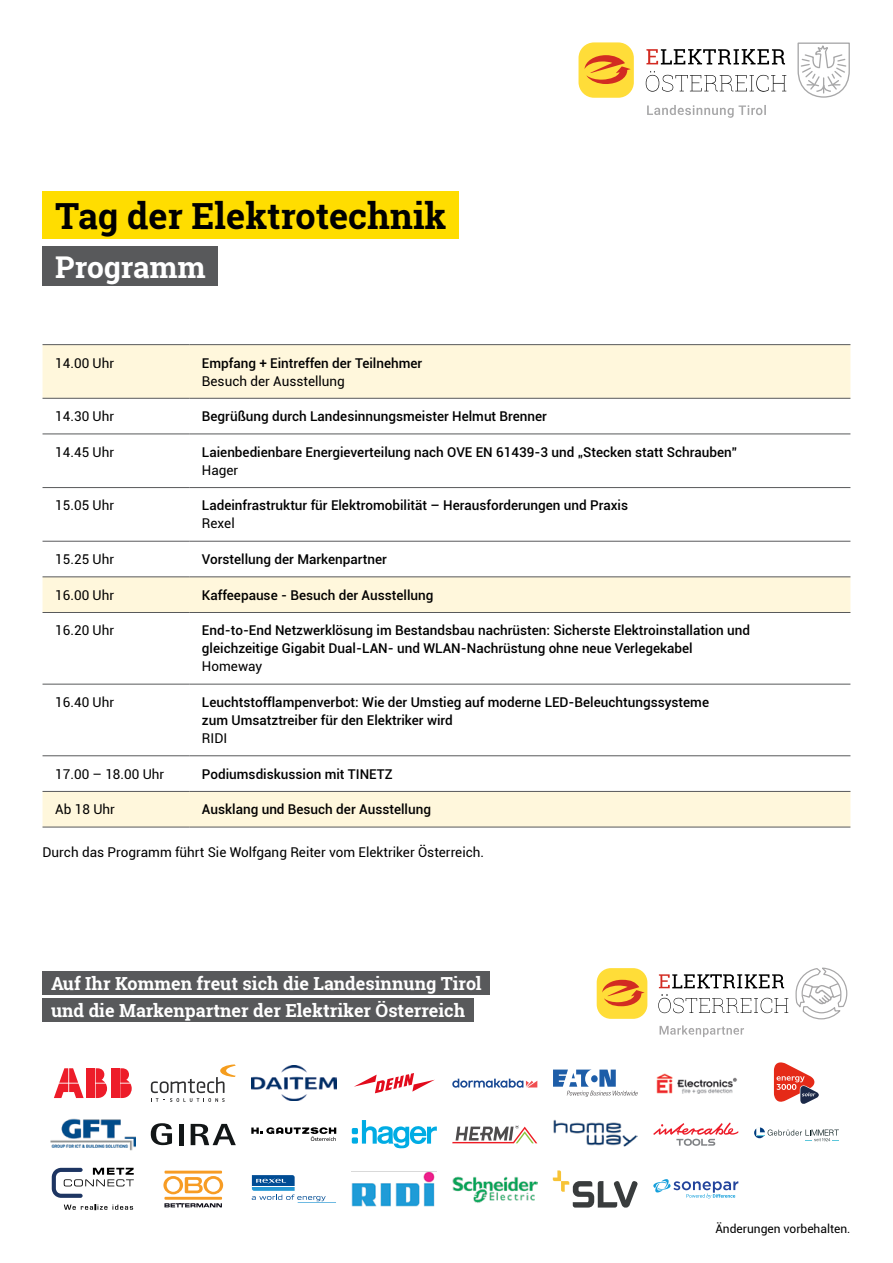
<style>
.page{position:relative;width:893px;height:1263px;background:#fff}
.page>*{position:absolute;margin:0;border:0;box-sizing:border-box;transform-origin:0 0}
.t1{font:700 36px "Roboto Slab";color:#000}
.t2{font:700 30px "Roboto Slab";color:#fff}
.t3{font:700 18px/27px "Roboto Slab";color:#fff}
.t4{font:500 13.5px/18px "Roboto";color:#000}
.t5{font:13.5px "Roboto";color:#000}
.t6{font:12px "Roboto";color:#000}
</style>
<div class="page">
<svg style="left:659px;top:974px;width:125px;height:14px"></svg>
<svg style="left:658px;top:994px;width:130px;height:19px"></svg>
<div style="left:597px;top:968px;width:50px;height:51px;background:#ffdd38;border-radius:14px"></div>
<svg style="left:602px;top:980px;width:43px;height:26px"></svg>
<svg style="left:660px;top:1025px;width:84px;height:12px"></svg>
<svg style="left:795px;top:967px;width:53px;height:53px"></svg>
<div style="left:111px;top:1068px;width:8px;height:15px;background:#ed1c29"></div>
<div style="left:111px;top:1083px;width:8px;height:15px;background:#ed1c29"></div>
<svg style="left:120px;top:1068px;width:12px;height:30px"></svg>
<svg style="left:54px;top:1068px;width:30px;height:30px"></svg>
<div style="left:86px;top:1068px;width:9px;height:15px;background:#ed1c29"></div>
<div style="left:86px;top:1083px;width:9px;height:15px;background:#ed1c29"></div>
<svg style="left:96px;top:1068px;width:11px;height:30px"></svg>
<svg style="left:151px;top:1064px;width:85px;height:38px"></svg>
<img style="left:251px;top:1066px;width:85px;height:34px">
<svg style="left:354px;top:1073px;width:81px;height:20px"></svg>
<svg style="left:452px;top:1079px;width:85px;height:9px"></svg>
<svg style="left:553px;top:1069px;width:85px;height:28px"></svg>
<img style="left:656px;top:1073px;width:81px;height:21px">
<svg style="left:774px;top:1062px;width:45px;height:42px"></svg>
<img style="left:50px;top:1118px;width:85px;height:32px">
<hr style="left:179px;top:1124px;width:4px;height:21px;background:#121617">
<svg style="left:151px;top:1123px;width:21px;height:22px"></svg>
<svg style="left:191px;top:1124px;width:45px;height:21px"></svg>
<svg style="left:251px;top:1127px;width:85px;height:14px"></svg>
<svg style="left:352px;top:1120px;width:85px;height:28px"></svg>
<svg style="left:452px;top:1125px;width:85px;height:18px"></svg>
<img style="left:553px;top:1119px;width:85px;height:28px">
<svg style="left:653px;top:1122px;width:85px;height:24px"></svg>
<svg style="left:754px;top:1127px;width:85px;height:14px"></svg>
<svg style="left:52px;top:1168px;width:82px;height:30px"></svg>
<svg style="left:64px;top:1204px;width:69px;height:6px"></svg>
<svg style="left:163px;top:1171px;width:60px;height:36px"></svg>
<svg style="left:252px;top:1175px;width:84px;height:28px"></svg>
<img style="left:352px;top:1171px;width:85px;height:36px">
<img style="left:452px;top:1176px;width:85px;height:27px">
<svg style="left:553px;top:1170px;width:85px;height:37px"></svg>
<svg style="left:653px;top:1179px;width:85px;height:20px"></svg>
<svg style="left:43px;top:345px;width:807px;height:482px"></svg>
<hr style="left:43px;top:434px;width:146px;height:1px;background:#58595b">
<hr style="left:189px;top:434px;width:661px;height:1px;background:#58595b">
<hr style="left:43px;top:755px;width:146px;height:1px;background:#58595b">
<hr style="left:189px;top:755px;width:661px;height:1px;background:#58595b">
<hr style="left:43px;top:684px;width:146px;height:1px;background:#58595b">
<hr style="left:189px;top:684px;width:661px;height:1px;background:#58595b">
<hr style="left:43px;top:541px;width:146px;height:1px;background:#58595b">
<hr style="left:189px;top:541px;width:661px;height:1px;background:#58595b">
<hr style="left:43px;top:487px;width:146px;height:1px;background:#58595b">
<hr style="left:189px;top:487px;width:661px;height:1px;background:#58595b">
<hr style="left:43px;top:577px;width:146px;height:1px;background:#58595b">
<hr style="left:189px;top:577px;width:661px;height:1px;background:#58595b">
<hr style="left:43px;top:612px;width:146px;height:1px;background:#58595b">
<hr style="left:189px;top:612px;width:661px;height:1px;background:#58595b">
<hr style="left:43px;top:791px;width:146px;height:1px;background:#58595b">
<hr style="left:189px;top:791px;width:661px;height:1px;background:#58595b">
<hr style="left:43px;top:827px;width:146px;height:1px;background:#58595b">
<hr style="left:189px;top:827px;width:661px;height:1px;background:#58595b">
<hr style="left:43px;top:344px;width:146px;height:1px;background:#58595b">
<hr style="left:189px;top:344px;width:661px;height:1px;background:#58595b">
<hr style="left:43px;top:398px;width:146px;height:1px;background:#58595b">
<hr style="left:189px;top:398px;width:661px;height:1px;background:#58595b">
<div style="left:43px;top:971px;width:447px;height:23px;background:#58595b"></div>
<div style="left:43px;top:998px;width:431px;height:23px;background:#58595b"></div>
<svg style="left:646px;top:49px;width:139px;height:15px"></svg>
<svg style="left:646px;top:71px;width:140px;height:21px"></svg>
<div style="left:578px;top:42px;width:56px;height:56px;background:#ffdd39;border-radius:16px"></div>
<svg style="left:584px;top:55px;width:47px;height:29px"></svg>
<svg style="left:647px;top:105px;width:119px;height:13px"></svg>
<svg style="left:797px;top:42px;width:53px;height:56px"></svg>
<div style="left:43px;top:191px;width:416px;height:48px;background:#fd0"></div>
<div style="left:43px;top:247px;width:175px;height:39px;background:#58595b"></div>
<h1 class="t1" style="left:55px;top:191px;width:393px">Tag der Elektrotechnik</h1>
<h2 class="t2" style="left:55px;top:247px;width:152px">Programm</h2>
<p class="t5" style="left:55px;top:353px;width:60px">14.00 Uhr</p>
<p class="t4" style="left:202px;top:353px;width:222px">Empfang + Eintreffen der Teilnehmer</p>
<p class="t5" style="left:202px;top:371px;width:144px">Besuch der Ausstellung</p>
<p class="t5" style="left:55px;top:407px;width:60px">14.30 Uhr</p>
<p class="t4" style="left:202px;top:407px;width:347px">Begrüßung durch Landesinnungsmeister Helmut Brenner</p>
<p class="t5" style="left:55px;top:442px;width:60px">14.45 Uhr</p>
<p class="t4" style="left:202px;top:442px;width:537px">Laienbedienbare Energieverteilung nach OVE EN 61439-3 und „Stecken statt Schrauben”</p>
<p class="t5" style="left:202px;top:460px;width:38px">Hager</p>
<p class="t5" style="left:55px;top:496px;width:60px">15.05 Uhr</p>
<p class="t4" style="left:202px;top:496px;width:428px">Ladeinfrastruktur für Elektromobilität – Herausforderungen und Praxis</p>
<p class="t5" style="left:202px;top:514px;width:34px">Rexel</p>
<p class="t5" style="left:55px;top:550px;width:60px">15.25 Uhr</p>
<p class="t4" style="left:202px;top:550px;width:186px">Vorstellung der Markenpartner</p>
<p class="t5" style="left:55px;top:585px;width:60px">16.00 Uhr</p>
<p class="t4" style="left:202px;top:585px;width:233px">Kaffeepause - Besuch der Ausstellung</p>
<p class="t5" style="left:55px;top:621px;width:60px">16.20 Uhr</p>
<p class="t4" style="left:202px;top:621px;width:550px">End-to-End Netzwerklösung im Bestandsbau nachrüsten: Sicherste Elektroinstallation und gleichzeitige Gigabit Dual-LAN- und WLAN-Nachrüstung ohne neue Verlegekabel</p>
<p class="t5" style="left:202px;top:657px;width:62px">Homeway</p>
<p class="t5" style="left:55px;top:693px;width:60px">16.40 Uhr</p>
<p class="t4" style="left:202px;top:693px;width:509px">Leuchtstofflampenverbot: Wie der Umstieg auf moderne LED-Beleuchtungssysteme zum Umsatztreiber für den Elektriker wird</p>
<p class="t5" style="left:202px;top:729px;width:27px">RIDI</p>
<p class="t5" style="left:55px;top:764px;width:110px">17.00 – 18.00 Uhr</p>
<p class="t4" style="left:202px;top:764px;width:192px">Podiumsdiskussion mit TINETZ</p>
<p class="t5" style="left:55px;top:800px;width:61px">Ab 18 Uhr</p>
<p class="t4" style="left:202px;top:800px;width:230px">Ausklang und Besuch der Ausstellung</p>
<p class="t5" style="left:43px;top:843px;width:443px">Durch das Programm führt Sie Wolfgang Reiter vom Elektriker Österreich.</p>
<h3 class="t3" style="left:51px;top:969px;width:432px">Auf Ihr Kommen freut sich die Landesinnung Tirol und die Markenpartner der Elektriker Österreich</h3>
<p class="t6" style="left:715px;top:1220px;width:137px">Änderungen vorbehalten.</p>
</div>
